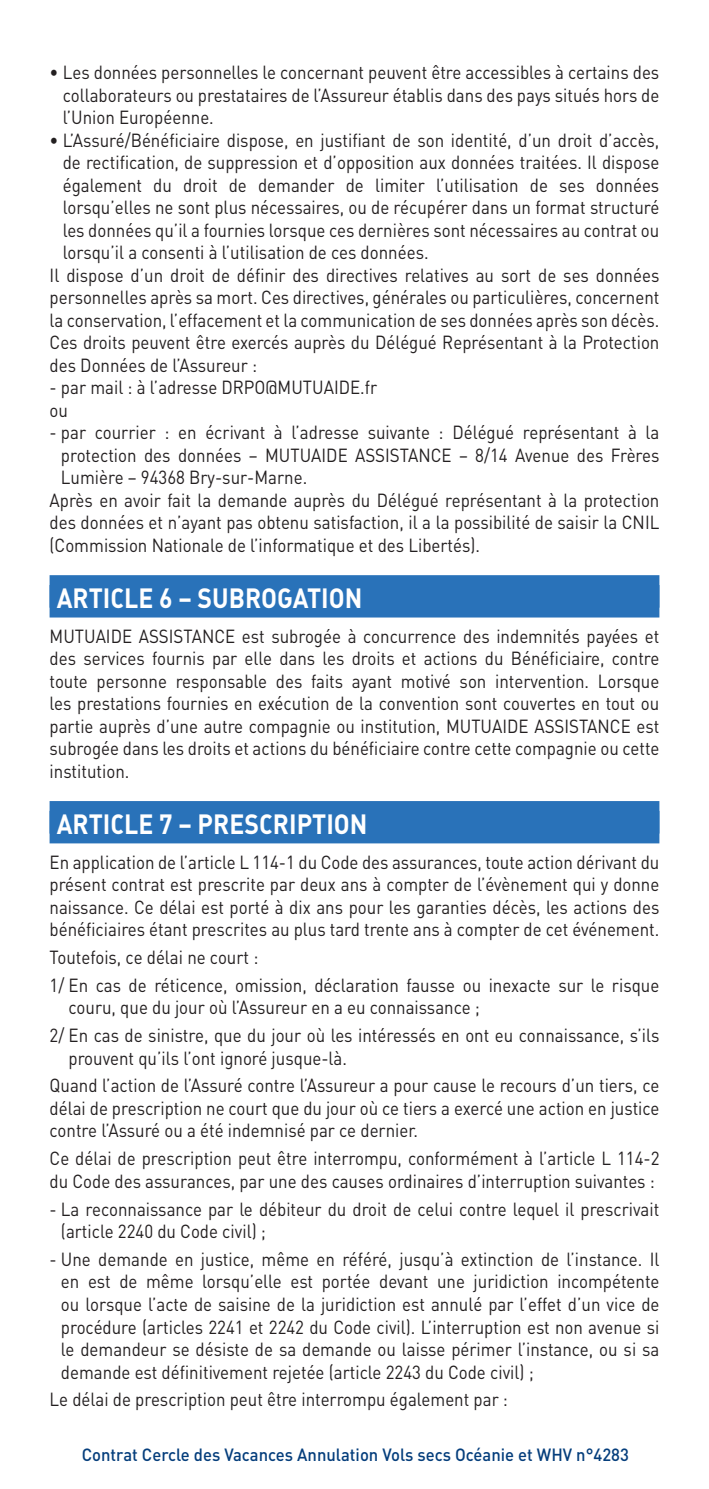
<style>
.page{position:relative;width:709px;height:1489px;background:#fff}
.page>*{position:absolute;margin:0;border:0;box-sizing:border-box;transform-origin:0 0}
.BANDEAU_ARTICLE{font:700 27.5px "DIN";color:#fff;scale:.9 1}
.texte_courant{font:18.75px/22.5px "DIN";color:#231f20;text-align:justify;scale:.9 1}
.t1{font:500 17.5px "DIN";color:#053e7c;scale:.95 1}
</style>
<div class="page">
<div style="left:50px;top:575px;width:609px;height:32px;background:#2972b9"></div>
<div style="left:50px;top:585px;width:609px;height:32px;background:#2972b9"></div>
<div style="left:50px;top:801px;width:609px;height:32px;background:#2972b9"></div>
<div style="left:50px;top:810px;width:609px;height:33px;background:#2972b9"></div>
<p class="texte_courant" style="left:63px;top:61px;width:664px;text-indent:-13px">• Les données personnelles le concernant peuvent être accessibles à certains des collaborateurs ou prestataires de l’Assureur établis dans des pays situés hors de l’Union Européenne.</p>
<p class="texte_courant" style="left:63px;top:128px;width:664px;text-indent:-13px">• L’Assuré/Bénéficiaire dispose, en justifiant de son identité, d’un droit d’accès, de rectification, de suppression et d’opposition aux données traitées. Il dispose également du droit de demander de limiter l’utilisation de ses données lorsqu’elles ne sont plus nécessaires, ou de récupérer dans un format structuré les données qu’il a fournies lorsque ces dernières sont nécessaires au contrat ou lorsqu’il a consenti à l’utilisation de ces données.</p>
<p class="texte_courant" style="left:50px;top:263px;width:679px">Il dispose d’un droit de définir des directives relatives au sort de ses données personnelles après sa mort. Ces directives, générales ou particulières, concernent la conservation, l’effacement et la communication de ses données après son décès.</p>
<p class="texte_courant" style="left:50px;top:331px;width:679px">Ces droits peuvent être exercés auprès du Délégué Représentant à la Protection des Données de l’Assureur :</p>
<p class="texte_courant" style="left:50px;top:376px;width:365px">- par mail : à l’adresse DRPO@MUTUAIDE.fr</p>
<p class="texte_courant" style="left:50px;top:398px;width:22px">ou</p>
<p class="texte_courant" style="left:61px;top:421px;width:666px;text-indent:-11px">- par courrier : en écrivant à l’adresse suivante : Délégué représentant à la protection des données – MUTUAIDE ASSISTANCE – 8/14 Avenue des Frères Lumière – 94368 Bry-sur-Marne.</p>
<p class="texte_courant" style="left:50px;top:488px;width:679px">Après en avoir fait la demande auprès du Délégué représentant à la protection des données et n’ayant pas obtenu satisfaction, il a la possibilité de saisir la CNIL (Commission Nationale de l’informatique et des Libertés).</p>
<p class="BANDEAU_ARTICLE" style="left:57px;top:579px;width:341px">ARTICLE 6 – SUBROGATION</p>
<p class="texte_courant" style="left:50px;top:624px;width:679px">MUTUAIDE ASSISTANCE est subrogée à concurrence des indemnités payées et des services fournis par elle dans les droits et actions du Bénéficiaire, contre toute personne responsable des faits ayant motivé son intervention. Lorsque les prestations fournies en exécution de la convention sont couvertes en tout ou partie auprès d’une autre compagnie ou institution, MUTUAIDE ASSISTANCE est subrogée dans les droits et actions du bénéficiaire contre cette compagnie ou cette institution.</p>
<p class="BANDEAU_ARTICLE" style="left:57px;top:805px;width:347px">ARTICLE 7 – PRESCRIPTION</p>
<p class="texte_courant" style="left:50px;top:850px;width:679px">En application de l’article L 114-1 du Code des assurances, toute action dérivant du présent contrat est prescrite par deux ans à compter de l’évènement qui y donne naissance. Ce délai est porté à dix ans pour les garanties décès, les actions des bénéficiaires étant prescrites au plus tard trente ans à compter de cet événement.</p>
<p class="texte_courant" style="left:50px;top:945px;width:233px">Toutefois, ce délai ne court :</p>
<p class="texte_courant" style="left:69px;top:973px;width:658px;text-indent:-19px">1/ En cas de réticence, omission, déclaration fausse ou inexacte sur le risque couru, que du jour où l’Assureur en a eu connaissance ;</p>
<p class="texte_courant" style="left:69px;top:1023px;width:658px;text-indent:-19px">2/ En cas de sinistre, que du jour où les intéressés en ont eu connaissance, s’ils prouvent qu’ils l’ont ignoré jusque-là.</p>
<p class="texte_courant" style="left:50px;top:1073px;width:679px">Quand l’action de l’Assuré contre l’Assureur a pour cause le recours d’un tiers, ce délai de prescription ne court que du jour où ce tiers a exercé une action en justice contre l’Assuré ou a été indemnisé par ce dernier.</p>
<p class="texte_courant" style="left:50px;top:1146px;width:679px">Ce délai de prescription peut être interrompu, conformément à l’article L 114-2 du Code des assurances, par une des causes ordinaires d’interruption suivantes :</p>
<p class="texte_courant" style="left:61px;top:1196px;width:666px;text-indent:-11px">- La reconnaissance par le débiteur du droit de celui contre lequel il prescrivait (article 2240 du Code civil) ;</p>
<p class="texte_courant" style="left:61px;top:1247px;width:666px;text-indent:-11px">- Une demande en justice, même en référé, jusqu’à extinction de l’instance. Il en est de même lorsqu’elle est portée devant une juridiction incompétente ou lorsque l’acte de saisine de la juridiction est annulé par l’effet d’un vice de procédure (articles 2241 et 2242 du Code civil). L’interruption est non avenue si le demandeur se désiste de sa demande ou laisse périmer l’instance, ou si sa demande est définitivement rejetée (article 2243 du Code civil) ;</p>
<p class="texte_courant" style="left:50px;top:1387px;width:511px">Le délai de prescription peut être interrompu également par :</p>
<p class="t1" style="left:82px;top:1443px;width:577px">Contrat Cercle des Vacances Annulation Vols secs Océanie et WHV n°4283</p>
</div>
